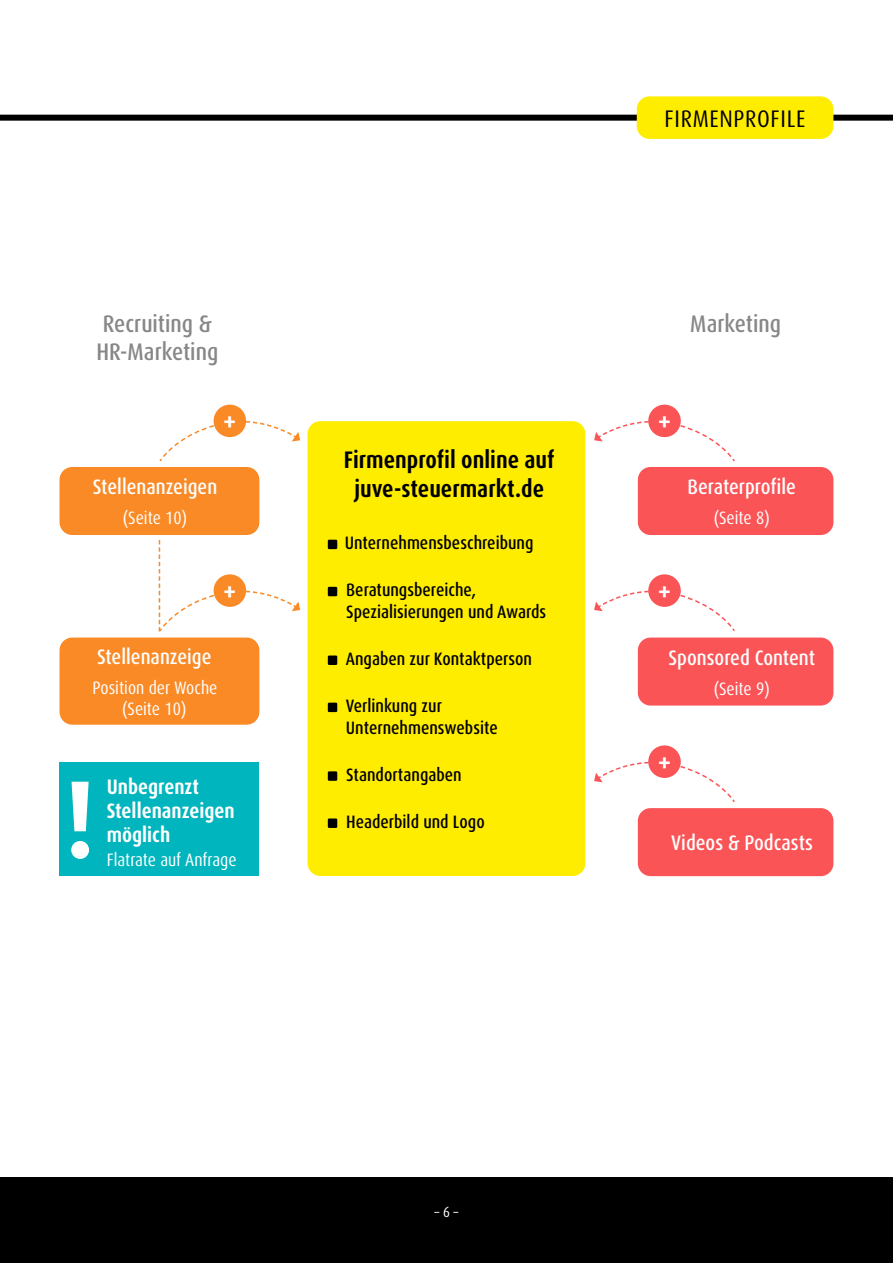
<style>
.page{position:relative;width:893px;height:1263px;background:#fff}
.page>*{position:absolute;margin:0;border:0;box-sizing:border-box;transform-origin:0 0}
.t1{font:700 condensed 111px "Dax OT";color:#fff}
.t2{font:600 27px "Oswald";color:#fff}
.t3{font:700 condensed 24px/28.8px "Dax OT";color:#000;text-align:center}
.t4{font:500 condensed 24px/28.8px "Dax OT";color:#878787}
.t5{font:condensed 24px "Dax OT";letter-spacing:.03em;color:#000}
.t6{font:500 condensed 21px "Dax OT";color:#fff}
.t7{font:700 condensed 21px/24px "Dax OT";color:#fff}
.t8{font:500 condensed 18px/21.6px "Dax OT";color:#000}
.t9{font:condensed 18px/21.6px "Dax OT";color:#fff;text-align:center}
.t10{font:condensed 15px "Dax OT";color:#fff}
</style>
<div class="page">
<div style="left:0;top:1178px;width:893px;height:85px;background:#000"></div>
<div style="left:0;top:115px;width:893px;height:6px;background:#000"></div>
<div style="left:637px;top:96px;width:196px;height:43px;background:#ffed00;border-radius:13px"></div>
<div style="left:308px;top:421px;width:277px;height:455px;background:#ffed00;border-radius:13px"></div>
<div style="left:60px;top:467px;width:199px;height:68px;background:#fa8a26;border-radius:13px"></div>
<div style="left:638px;top:467px;width:195px;height:68px;background:#fa5457;border-radius:13px"></div>
<div style="left:60px;top:637px;width:199px;height:88px;background:#fa8a26;border-radius:13px"></div>
<div style="left:638px;top:637px;width:195px;height:68px;background:#fa5457;border-radius:13px"></div>
<div style="left:638px;top:808px;width:195px;height:68px;background:#fa5457;border-radius:13px"></div>
<div style="left:60px;top:762px;width:199px;height:114px;background:#00b5bd"></div>
<div style="left:328px;top:540px;width:9px;height:9px;background:#000"></div>
<div style="left:328px;top:587px;width:9px;height:9px;background:#000"></div>
<div style="left:328px;top:655px;width:9px;height:10px;background:#000"></div>
<div style="left:328px;top:703px;width:9px;height:9px;background:#000"></div>
<div style="left:328px;top:771px;width:9px;height:10px;background:#000"></div>
<div style="left:328px;top:818px;width:9px;height:10px;background:#000"></div>
<svg style="left:159px;top:418px;width:141px;height:44px"></svg>
<div style="left:214px;top:405px;width:32px;height:32px;background:#fa8a26;border-radius:50%"></div>
<div style="left:648px;top:405px;width:33px;height:32px;background:#fa5457;border-radius:50%"></div>
<div style="left:648px;top:574px;width:33px;height:33px;background:#fa5457;border-radius:50%"></div>
<div style="left:648px;top:745px;width:33px;height:33px;background:#fa5457;border-radius:50%"></div>
<svg style="left:159px;top:540px;width:141px;height:92px"></svg>
<svg style="left:594px;top:416px;width:141px;height:46px"></svg>
<svg style="left:594px;top:586px;width:141px;height:45px"></svg>
<svg style="left:594px;top:757px;width:141px;height:45px"></svg>
<h3 class="t4" style="left:96px;top:309px;width:123px">Recruiting &amp;<br>HR-Marketing</h3>
<h2 class="t2" style="left:224px;top:408px;width:13px">+</h2>
<p class="t6" style="left:93px;top:473px;width:126px">Stellenanzeigen</p>
<p class="t9" style="left:123px;top:507px;width:66px">(Seite 10)</p>
<h2 class="t2" style="left:224px;top:577px;width:13px">+</h2>
<p class="t6" style="left:97px;top:643px;width:116px">Stellenanzeige</p>
<p class="t9" style="left:93px;top:677px;width:126px">Position der Woche (Seite 10)</p>
<h1 class="t1" style="left:63px;top:748px;width:33px">!</h1>
<p class="t7" style="left:107px;top:775px;width:130px">Unbegrenzt<br>Stellenanzeigen möglich</p>
<p class="t9" style="left:107px;top:849px;width:131px">Flatrate auf Anfrage</p>
<h3 class="t3" style="left:344px;top:446px;width:212px">Firmenprofil online auf juve-steuermarkt.de</h3>
<p class="t8" style="left:345px;top:532px;width:190px">Unternehmensbeschreibung</p>
<p class="t8" style="left:346px;top:579px;width:202px">Beratungsbereiche,<br>Spezialisierungen und Awards</p>
<p class="t8" style="left:346px;top:648px;width:188px">Angaben zur Kontaktperson</p>
<p class="t8" style="left:346px;top:695px;width:153px">Verlinkung zur<br>Unternehmenswebsite</p>
<p class="t8" style="left:346px;top:764px;width:117px">Standortangaben</p>
<p class="t8" style="left:346px;top:811px;width:140px">Headerbild und Logo</p>
<h3 class="t5" style="left:665px;top:103px;width:142px">FIRMENPROFILE</h3>
<h3 class="t4" style="left:690px;top:309px;width:92px">Marketing</h3>
<p class="t6" style="left:688px;top:473px;width:110px">Beraterprofile</p>
<p class="t9" style="left:714px;top:507px;width:57px">(Seite 8)</p>
<p class="t6" style="left:668px;top:644px;width:148px">Sponsored Content</p>
<p class="t9" style="left:714px;top:678px;width:57px">(Seite 9)</p>
<p class="t6" style="left:671px;top:830px;width:143px">Videos &amp; Podcasts</p>
<p class="t10" style="left:435px;top:1202px;width:25px">– 6 –</p>
</div>
